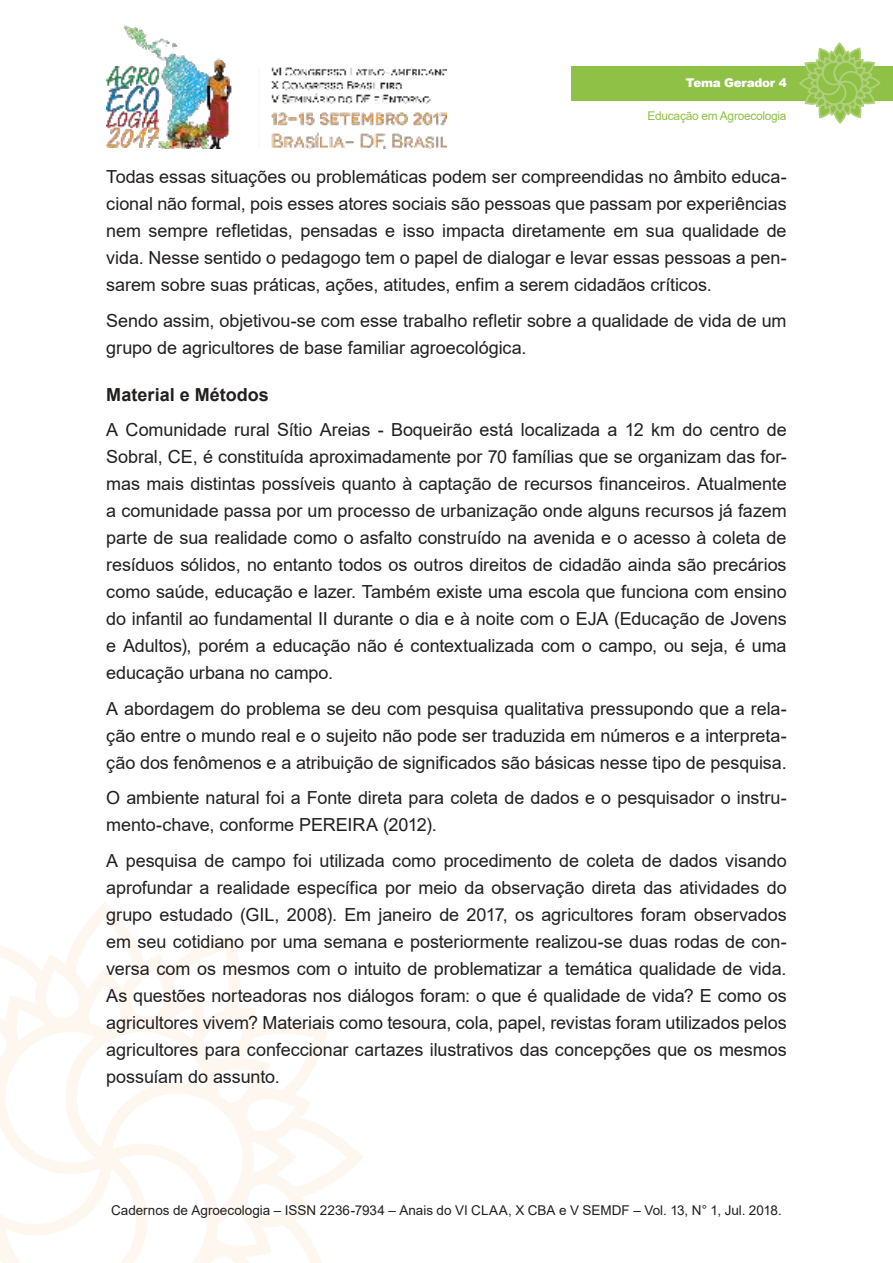
<style>
.page{position:relative;width:893px;height:1263px;background:#fff}
.page>*{position:absolute;margin:0;border:0;box-sizing:border-box;transform-origin:0 0}
.t1{font:18px/27px "Arial";letter-spacing:-.005em;color:#221f1f;text-align:justify}
.t2{font:700 18px "Arial";color:#221f1f}
.t3{font:13.5px "Arial";color:#221f1f}
.t4{font:12px "Arial";letter-spacing:-.025em;color:#8fc147}
.t5{font:900 12px "Arial";letter-spacing:-.025em;color:#fff}
</style>
<div class="page">
<img style="left:106px;top:25px;width:340px;height:124px">
<svg style="left:0;top:910px;width:363px;height:353px"></svg>
<div style="left:571px;top:66px;width:322px;height:34px;background:#8fc147"></div>
<svg style="left:798px;top:43px;width:83px;height:81px"></svg>
<p class="t5" style="left:686px;top:76px;width:102px">Tema Gerador 4</p>
<p class="t4" style="left:647px;top:112px;width:141px">Educação em Agroecologia</p>
<p class="t1" style="left:106px;top:165px;width:682px">Todas essas situações ou problemáticas podem ser compreendidas no âmbito educa&shy;cional não formal, pois esses atores sociais são pessoas que passam por experiências nem sempre refletidas, pensadas e isso impacta diretamente em sua qualidade de vida. Nesse sentido o pedagogo tem o papel de dialogar e levar essas pessoas a pen&shy;sarem sobre suas práticas, ações, atitudes, enfim a serem cidadãos críticos.</p>
<p class="t1" style="left:106px;top:309px;width:682px">Sendo assim, objetivou-se com esse trabalho refletir sobre a qualidade de vida de um grupo de agricultores de base familiar agroecológica.</p>
<p class="t2" style="left:106px;top:388px;width:164px">Material e Métodos</p>
<p class="t1" style="left:106px;top:418px;width:682px">A Comunidade rural Sítio Areias - Boqueirão está localizada a 12 km do centro de Sobral, CE, é constituída aproximadamente por 70 famílias que se organizam das for&shy;mas mais distintas possíveis quanto à captação de recursos financeiros. Atualmente a comunidade passa por um processo de urbanização onde alguns recursos já fazem parte de sua realidade como o asfalto construído na avenida e o acesso à coleta de resíduos sólidos, no entanto todos os outros direitos de cidadão ainda são precários como saúde, educação e lazer. Também existe uma escola que funciona com ensino do infantil ao fundamental II durante o dia e à noite com o EJA (Educação de Jovens e Adultos), porém a educação não é contextualizada com o campo, ou seja, é uma educação urbana no campo.</p>
<p class="t1" style="left:106px;top:697px;width:682px">A abordagem do problema se deu com pesquisa qualitativa pressupondo que a rela&shy;ção entre o mundo real e o sujeito não pode ser traduzida em números e a interpreta&shy;ção dos fenômenos e a atribuição de significados são básicas nesse tipo de pesquisa.</p>
<p class="t1" style="left:106px;top:786px;width:682px">O ambiente natural foi a Fonte direta para coleta de dados e o pesquisador o instru&shy;mento-chave, conforme PEREIRA (2012).</p>
<p class="t1" style="left:106px;top:849px;width:682px">A pesquisa de campo foi utilizada como procedimento de coleta de dados visando aprofundar a realidade específica por meio da observação direta das atividades do grupo estudado (GIL, 2008). Em janeiro de 2017, os agricultores foram observados em seu cotidiano por uma semana e posteriormente realizou-se duas rodas de con&shy;versa com os mesmos com o intuito de problematizar a temática qualidade de vida.<br>As questões norteadoras nos diálogos foram: o que é qualidade de vida? E como os agricultores vivem? Materiais como tesoura, cola, papel, revistas foram utilizados pelos agricultores para confeccionar cartazes ilustrativos das concepções que os mesmos possuíam do assunto.</p>
<p class="t3" style="left:111px;top:1205px;width:672px">Cadernos de Agroecologia – ISSN 2236-7934 – Anais do VI CLAA, X CBA e V SEMDF – Vol. 13, N° 1, Jul. 2018.</p>
</div>
